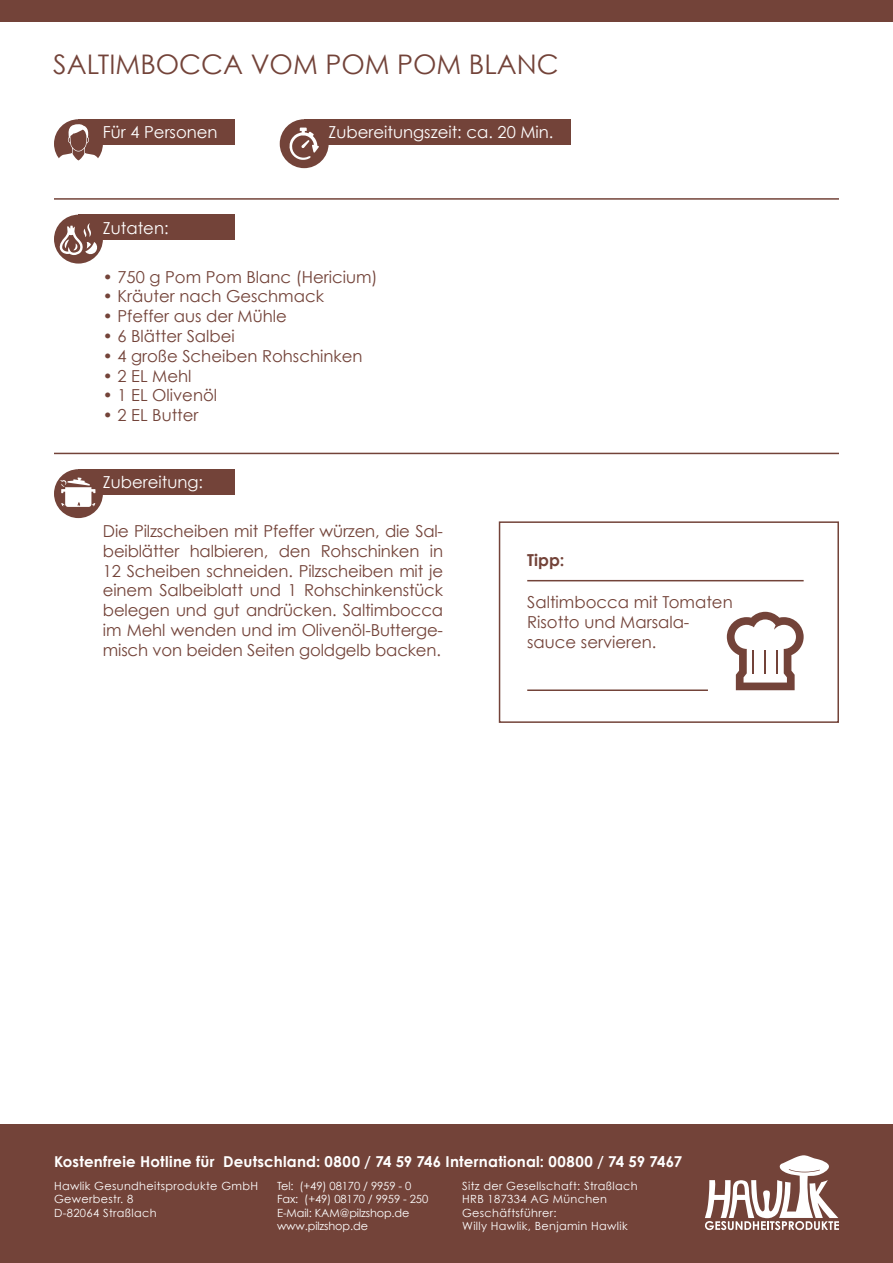
<style>
.page{position:relative;width:893px;height:1263px;background:#fff}
.page>*{position:absolute;margin:0;border:0;box-sizing:border-box;transform-origin:0 0}
.t1{font:27px "Century Gothic";color:#734339}
.t2{font:16.5px/19.8px "Century Gothic";color:#734339;text-align:justify}
.t3{font:16.5px "Century Gothic";color:#fff}
.t4{font:700 16.5px "Century Gothic";color:#734339}
.t5{font:700 15px "Century Gothic";letter-spacing:.015em;color:#fff}
.t6{font:11.25px/13.5px "Century Gothic";letter-spacing:.03em;color:#fff}
.t7{font:11.25px/13.5px "Century Gothic";letter-spacing:-.01em;color:#fff}
</style>
<div class="page">
<div style="left:0;top:1125px;width:893px;height:138px;background:#734339"></div>
<svg style="left:705px;top:1155px;width:134px;height:75px"></svg>
<div style="left:0;top:0;width:893px;height:21px;background:#734339"></div>
<div style="left:78px;top:119px;width:157px;height:26px;background:#734339"></div>
<div style="left:54px;top:119px;width:49px;height:49px;background:#734339;border-radius:50%"></div>
<svg style="left:56px;top:124px;width:45px;height:44px"></svg>
<div style="left:304px;top:119px;width:266px;height:26px;background:#734339"></div>
<div style="left:280px;top:119px;width:49px;height:49px;background:#734339;border-radius:50%"></div>
<svg style="left:289px;top:128px;width:30px;height:32px"></svg>
<div style="left:78px;top:215px;width:157px;height:25px;background:#734339"></div>
<div style="left:54px;top:215px;width:49px;height:49px;background:#734339;border-radius:50%"></div>
<svg style="left:59px;top:223px;width:39px;height:32px"></svg>
<hr style="left:54px;top:198px;width:785px;height:2px;background:#734339">
<hr style="left:54px;top:453px;width:785px;height:1px;background:#734339">
<div style="left:499px;top:521px;width:340px;height:202px;border:2px solid #734339"></div>
<hr style="left:527px;top:580px;width:277px;height:1px;background:#734339">
<hr style="left:527px;top:689px;width:181px;height:2px;background:#734339">
<svg style="left:727px;top:612px;width:77px;height:78px"></svg>
<div style="left:78px;top:469px;width:157px;height:26px;background:#734339"></div>
<div style="left:54px;top:469px;width:49px;height:49px;background:#734339;border-radius:50%"></div>
<svg style="left:60px;top:477px;width:35px;height:30px"></svg>
<h1 class="t1" style="left:53px;top:48px;width:84px">Saltimbo</h1>
<h1 class="t1" style="left:179px;top:48px;width:381px">cca vom Pom Pom Blanc</h1>
<p class="t3" style="left:103px;top:122px;width:116px">Für 4 Personen</p>
<p class="t3" style="left:103px;top:218px;width:67px">Zutaten:</p>
<p class="t3" style="left:329px;top:122px;width:226px">Zubereitungszeit: ca. 20 Min.</p>
<p class="t2" style="left:103px;top:266px;width:276px">• 750 g Pom Pom Blanc (Hericium)</p>
<p class="t2" style="left:103px;top:286px;width:223px">• Kräuter nach Geschmack</p>
<p class="t2" style="left:103px;top:306px;width:186px">• Pfeffer aus der Mühle</p>
<p class="t2" style="left:103px;top:326px;width:133px">• 6 Blätter Salbei</p>
<p class="t2" style="left:103px;top:346px;width:261px">• 4 große Scheiben Rohschinken</p>
<p class="t2" style="left:103px;top:365px;width:90px">• 2 EL Mehl</p>
<p class="t2" style="left:103px;top:385px;width:116px">• 1 EL Olivenöl</p>
<p class="t2" style="left:103px;top:405px;width:97px">• 2 EL Butter</p>
<p class="t3" style="left:103px;top:472px;width:102px">Zubereitung:</p>
<p class="t2" style="left:103px;top:521px;width:342px">Die Pilzscheiben mit Pfeffer würzen, die Sal&shy;beiblätter halbieren, den Rohschinken in 12 Scheiben schneiden. Pilzscheiben mit je einem Salbeiblatt und 1 Rohschinkenstück belegen und gut andrücken. Saltimbocca im Mehl wenden und im Olivenöl-Butterge&shy;misch von beiden Seiten goldgelb backen.</p>
<p class="t4" style="left:527px;top:549px;width:39px">Tipp:</p>
<p class="t2" style="left:527px;top:592px;width:207px;text-align:left">Saltimbocca mit Tomaten<br>Risotto und Marsala&shy;sauce servieren.</p>
<p class="t5" style="left:54px;top:1152px;width:630px">Kostenfreie Hotline für Deutschland: 0800 / 74 59 746 International: 00800 / 74 59 7467</p>
<p class="t6" style="left:54px;top:1178px;width:206px">Hawlik Gesundheitsprodukte GmbH<br>Gewerbestr. 8<br>D-82064 Straßlach</p>
<p class="t6" style="left:462px;top:1178px;width:177px">Sitz der Gesellschaft: Straßlach<br>HRB 187334 AG München<br>Geschäftsführer:<br>Willy Hawlik, Benjamin Hawlik</p>
<p class="t7" style="left:277px;top:1178px;width:153px">Tel: (+49) 08170 / 9959 - 0<br>Fax: (+49) 08170 / 9959 - 250<br>E-Mail: KAM@pilzshop.de www.pilzshop.de</p>
</div>
